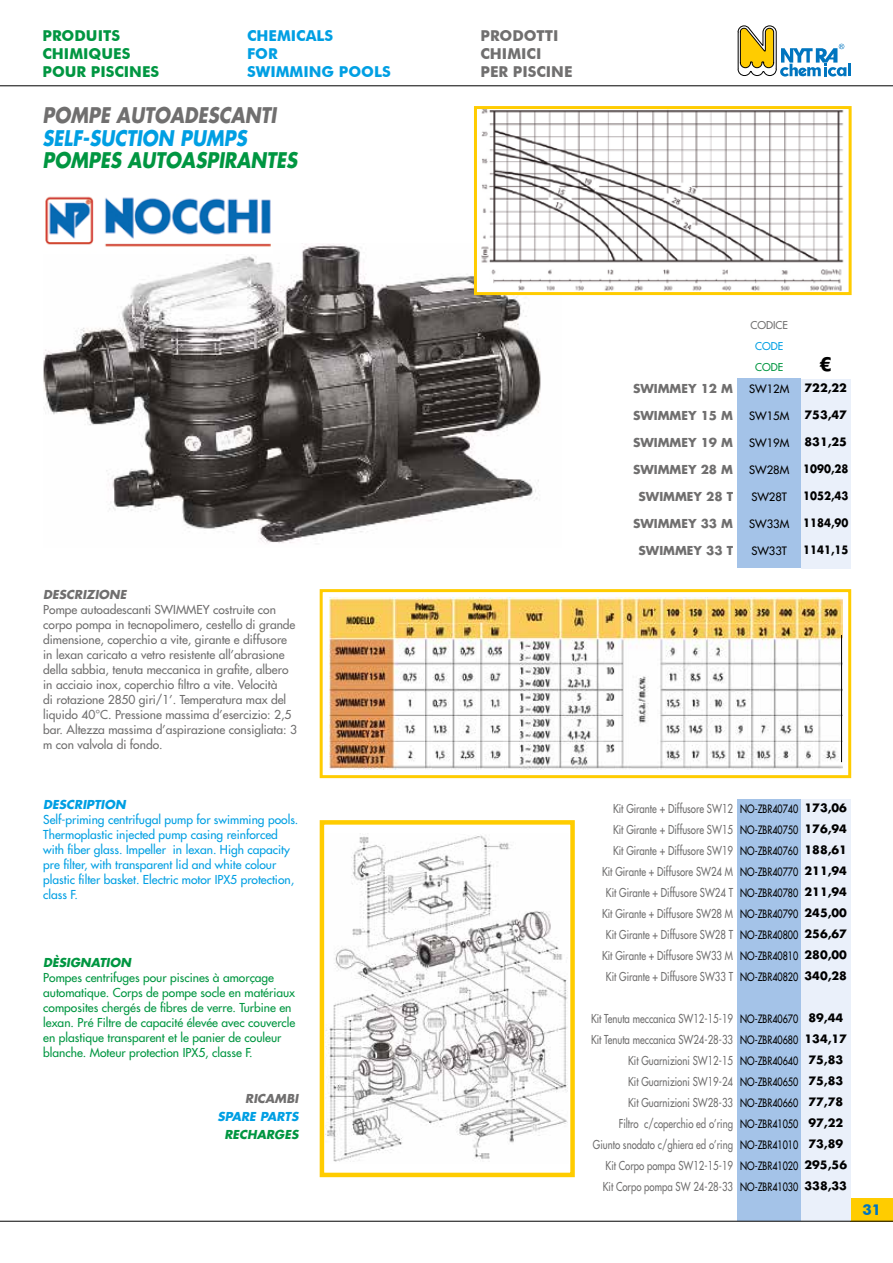
<style>
.page{position:relative;width:893px;height:1263px;background:#fff}
.page>*{position:absolute;margin:0;border:0;box-sizing:border-box;transform-origin:0 0}
.t1{font:italic 700 21px "Futura Std";color:#009641;scale:.86 1}
.t2{font:italic 700 21px "Futura Std";color:#706f6f;scale:.86 1}
.t3{font:italic 700 21px "Futura Std";color:#009fe3;scale:.86 1}
.t4{font:700 18px "Futura Std";color:#000}
.t5{font:700 15px/18px "Futura BT";color:#009641}
.t6{font:700 15px/18px "Futura BT";color:#706f6f}
.t7{font:700 15px/18px "Futura BT";color:#009fe3}
.t8{font:700 15px "Futura BT";color:#0075bf}
.t9{font:500 12px/21px "Futura Std";color:#706f6f;text-align:right;scale:.8 1}
.t10{font:500 12px/15px "Futura Std";color:#706f6f}
.t11{font:500 12px/15px "Futura Std";color:#009641}
.t12{font:500 12px/15px "Futura Std";color:#009fe3}
.t13{font:700 12px "Futura Std";color:#706f6f}
.t14{font:italic 700 12px "Futura Std";color:#009fe3}
.t15{font:italic 700 12px "Futura Std";color:#009641}
.t16{font:italic 700 12px "Futura Std";color:#706f6f}
.t17{font:500 11.25px/21px "Futura Std";color:#000;text-align:justify;scale:.8 1}
.t18{font:700 11.25px/21px "Futura LT";color:#000;text-align:justify}
.t19{font:500 11.25px "Futura Std";color:#000}
.t20{font:700 11.25px "Futura LT";color:#000;scale:.9 1}
.t21{font:500 10.5px "Futura Std";color:#706f6f}
.t22{font:500 10.5px "Futura Std";color:#009fe3}
.t23{font:500 10.5px "Futura Std";color:#009641}
</style>
<div class="page">
<div style="left:850px;top:1198px;width:43px;height:23px;background:#fc0"></div>
<svg style="left:737px;top:25px;width:114px;height:52px"></svg>
<div style="left:801px;top:799px;width:49px;height:421px;background:#eaf0fa"></div>
<hr style="left:0;top:85px;width:893px;height:1px;background:#000">
<img style="left:43px;top:243px;width:518px;height:300px">
<img style="left:43px;top:196px;width:230px;height:57px">
<img style="left:478px;top:110px;width:366px;height:181px">
<div style="left:474px;top:106px;width:378px;height:189px;border:3px solid #fc0"></div>
<div style="left:737px;top:379px;width:64px;height:189px;background:#a4c3e8"></div>
<div style="left:737px;top:799px;width:64px;height:422px;background:#a4c3e8"></div>
<img style="left:330px;top:598px;width:513px;height:172px">
<div style="left:320px;top:589px;width:531px;height:189px;border:3px solid #fc0"></div>
<hr style="left:841px;top:635px;width:1px;height:127px;background:#000">
<img style="left:326px;top:835px;width:242px;height:327px">
<div style="left:320px;top:820px;width:255px;height:357px;border:4px solid #fc0"></div>
<hr style="left:0;top:1221px;width:893px;height:1px;background:#000">
<div style="left:801px;top:379px;width:49px;height:189px;background:#eaf0fa"></div>
<p class="t5" style="left:43px;top:26px;width:118px">PRODUITS<br>CHIMIQUES<br>POUR PISCINES</p>
<p class="t7" style="left:247px;top:26px;width:145px">CHEMICALS<br>FOR<br>SWIMMING POOLS</p>
<h1 class="t2" style="left:43px;top:102px;width:273px">POMPE AUTOADESCANTI</h1>
<h1 class="t3" style="left:43px;top:124px;width:239px">SELF-SUCTION PUMPS</h1>
<h1 class="t1" style="left:43px;top:147px;width:298px">POMPES AUTOASPIRANTES</h1>
<p class="t16" style="left:43px;top:586px;width:85px">DESCRIZIONE</p>
<p class="t10" style="left:43px;top:602px;width:255px">Pompe autoadescanti SWIMMEY costruite con corpo pompa in tecnopolimero, cestello di grande dimensione, coperchio a vite, girante e diffusore in lexan caricato a vetro resistente all’abrasione della sabbia, tenuta meccanica in grafite, albero in acciaio inox, coperchio filtro a vite. Velocità<br>di rotazione 2850 giri/1’. Temperatura max del liquido 40°C. Pressione massima d’esercizio: 2,5 bar. Altezza massima d’aspirazione consigliata: 3 m con valvola di fondo.</p>
<p class="t14" style="left:43px;top:796px;width:84px">DESCRIPTION</p>
<p class="t12" style="left:43px;top:812px;width:257px">Self-priming centrifugal pump for swimming pools.<br>Thermoplastic injected pump casing reinforced with fiber glass. Impeller in lexan. High capacity pre filter, with transparent lid and white colour plastic filter basket. Electric motor IPX5 protection, class F.</p>
<p class="t15" style="left:43px;top:954px;width:89px">DÈSIGNATION</p>
<p class="t11" style="left:43px;top:970px;width:254px">Pompes centrifuges pour piscines à amorçage automatique. Corps de pompe socle en matériaux composites chergés de fibres de verre. Turbine en lexan. Pré Filtre de capacité élevée avec couvercle en plastique transparent et le panier de couleur blanche. Moteur protection IPX5, classe F.</p>
<p class="t16" style="left:245px;top:1090px;width:55px">RICAMBI</p>
<p class="t14" style="left:217px;top:1108px;width:83px">SPARE PARTS</p>
<p class="t15" style="left:224px;top:1126px;width:75px">RECHARGES</p>
<p class="t6" style="left:480px;top:26px;width:94px">PRODOTTI<br>CHIMICI<br>PER PISCINE</p>
<p class="t13" style="left:633px;top:381px;width:101px">SWIMMEY 12 M</p>
<p class="t13" style="left:633px;top:408px;width:101px">SWIMMEY 15 M</p>
<p class="t13" style="left:633px;top:435px;width:101px">SWIMMEY 19 M</p>
<p class="t13" style="left:633px;top:462px;width:101px">SWIMMEY 28 M</p>
<p class="t13" style="left:639px;top:489px;width:96px">SWIMMEY 28 T</p>
<p class="t13" style="left:633px;top:516px;width:101px">SWIMMEY 33 M</p>
<p class="t13" style="left:639px;top:543px;width:96px">SWIMMEY 33 T</p>
<p class="t21" style="left:750px;top:318px;width:39px">CODICE</p>
<p class="t22" style="left:755px;top:339px;width:30px">CODE</p>
<p class="t23" style="left:755px;top:360px;width:30px">CODE</p>
<p class="t19" style="left:749px;top:381px;width:42px">SW12M</p>
<p class="t19" style="left:749px;top:408px;width:42px">SW15M</p>
<p class="t19" style="left:749px;top:435px;width:42px">SW19M</p>
<p class="t19" style="left:749px;top:462px;width:42px">SW28M</p>
<p class="t19" style="left:751px;top:489px;width:37px">SW28T</p>
<p class="t19" style="left:749px;top:516px;width:42px">SW33M</p>
<p class="t19" style="left:751px;top:543px;width:37px">SW33T</p>
<h2 class="t4" style="left:820px;top:352px;width:14px">€</h2>
<p class="t18" style="left:805px;top:377px;width:44px">722,22</p>
<p class="t18" style="left:804px;top:404px;width:44px">753,47</p>
<p class="t18" style="left:804px;top:431px;width:44px">831,25</p>
<p class="t20" style="left:803px;top:462px;width:52px">1090,28</p>
<p class="t20" style="left:803px;top:489px;width:52px">1052,43</p>
<p class="t20" style="left:803px;top:516px;width:52px">1184,90</p>
<p class="t20" style="left:803px;top:543px;width:52px">1141,15</p>
<p class="t9" style="left:602px;top:798px;width:165px">Kit Girante + Diffusore SW12<br>Kit Girante + Diffusore SW15<br>Kit Girante + Diffusore SW19<br>Kit Girante + Diffusore SW24 M<br>Kit Girante + Diffusore SW24 T<br>Kit Girante + Diffusore SW28 M<br>Kit Girante + Diffusore SW28 T<br>Kit Girante + Diffusore SW33 M<br>Kit Girante + Diffusore SW33 T</p>
<p class="t9" style="left:591px;top:1008px;width:179px">Kit Tenuta meccanica SW12-15-19<br>Kit Tenuta meccanica SW24-28-33<br>Kit Guarnizioni SW12-15<br>Kit Guarnizioni SW19-24<br>Kit Guarnizioni SW28-33<br>Filtro c/coperchio ed o’ring<br>Giunto snodato c/ghiera ed o’ring<br>Kit Corpo pompa SW12-15-19<br>Kit Corpo pompa SW 24-28-33</p>
<p class="t18" style="left:804px;top:797px;width:44px">173,06<br>176,94<br>188,61<br>211,94<br>211,94<br>245,00<br>256,67<br>280,00<br>340,28</p>
<p class="t18" style="left:804px;top:1007px;width:44px;text-align:center">89,44<br>134,17<br>75,83<br>75,83<br>77,78<br>97,22<br>73,89<br>295,56<br>338,33</p>
<p class="t17" style="left:740px;top:798px;width:74px">NO-ZBR40740<br>NO-ZBR40750<br>NO-ZBR40760<br>NO-ZBR40770<br>NO-ZBR40780<br>NO-ZBR40790<br>NO-ZBR40800<br>NO-ZBR40810<br>NO-ZBR40820</p>
<p class="t17" style="left:740px;top:1008px;width:74px">NO-ZBR40670<br>NO-ZBR40680<br>NO-ZBR40640<br>NO-ZBR40650<br>NO-ZBR40660<br>NO-ZBR41050<br>NO-ZBR41010<br>NO-ZBR41020<br>NO-ZBR41030</p>
<p class="t8" style="left:862px;top:1201px;width:20px">31</p>
</div>
